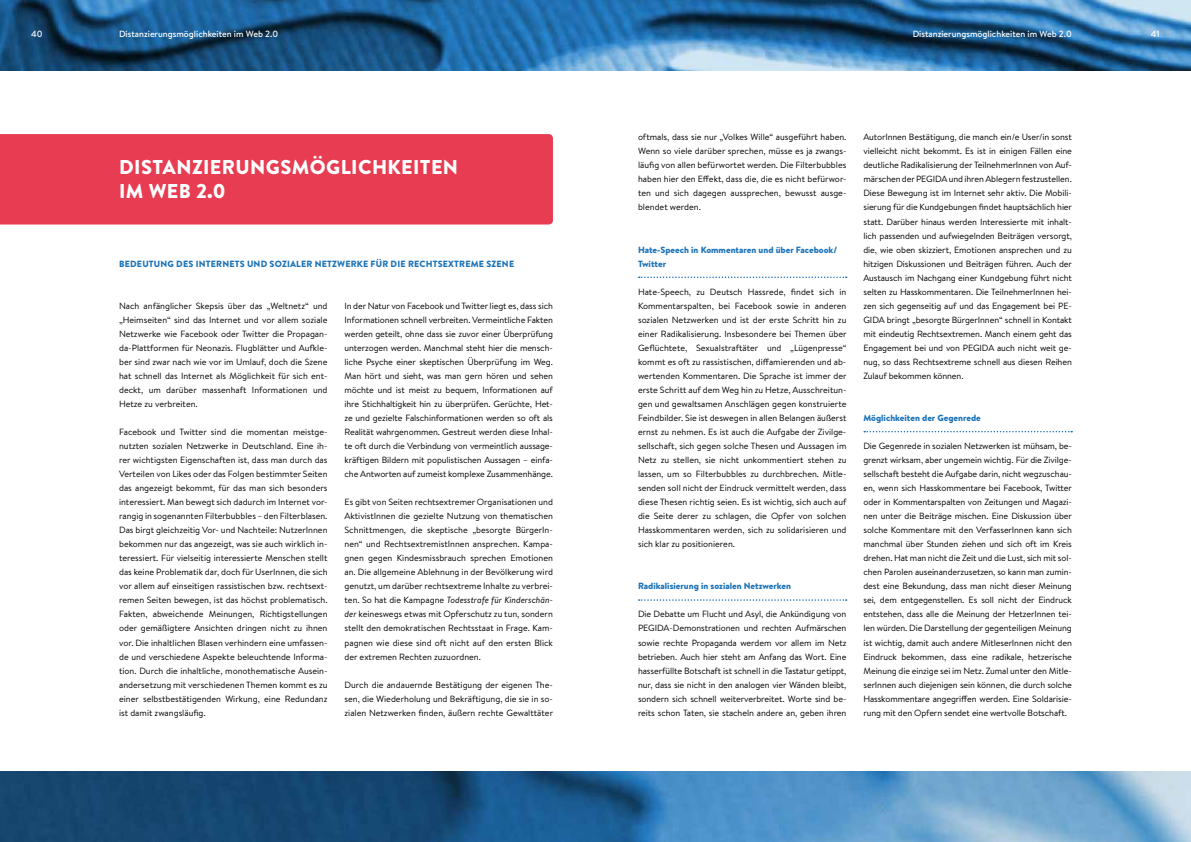
<style>
.page{position:relative;width:1191px;height:842px;background:#fff}
.page>*{position:absolute;margin:0;border:0;box-sizing:border-box;transform-origin:0 0}
.t1{font:900 20px/24px "Brandon Text";letter-spacing:.02em;color:#fff}
.t2{font:9px/14px "Brandon Text";color:#000;text-align:justify}
.t3{font:900 9px/14px "Brandon Text";color:#1a72b9}
.t4{font:500 9px "Brandon Text";color:#fff}
.t5{font:900 9px "Brandon Text";letter-spacing:.02em;color:#1a72b9}
.s1{font-style:italic}
</style>
<div class="page">
<img style="left:0;top:0;width:1191px;height:70px">
<img style="left:0;top:772px;width:1191px;height:70px">
<svg style="left:639px;top:277px;width:207px;height:1px"></svg>
<svg style="left:639px;top:599px;width:207px;height:2px"></svg>
<svg style="left:864px;top:431px;width:208px;height:1px"></svg>
<div style="left:0;top:134px;width:553px;height:91px;background:#e73c51"></div>
<p class="t4" style="left:31px;top:28px;width:13px">40</p>
<p class="t4" style="left:119px;top:28px;width:161px">Distanzierungsmöglichkeiten im Web 2.0</p>
<p class="t4" style="left:912px;top:28px;width:161px">Distanzierungsmöglichkeiten im Web 2.0</p>
<p class="t4" style="left:1150px;top:28px;width:10px">41</p>
<h1 class="t1" style="left:119px;top:155px;width:340px">DISTANZIERUNGSMÖGLICHKEITEN<br>IM WEB 2.0</h1>
<p class="t5" style="left:119px;top:257px;width:396px">BEDEUTUNG DES INTERNETS UND SOZIALER NETZWERKE FÜR DIE RECHTSEXTREME SZENE</p>
<p class="t2" style="left:119px;top:298px;width:210px">Nach anfänglicher Skepsis über das „Weltnetz“ und „Heimseiten“ sind das Internet und vor allem soziale Netzwerke wie Facebook oder Twitter die Propagan&shy;da-Plattformen für Neonazis. Flugblätter und Aufkle&shy;ber sind zwar nach wie vor im Umlauf, doch die Szene hat schnell das Internet als Möglichkeit für sich ent&shy;deckt, um darüber massenhaft Informationen und Hetze zu verbreiten.</p>
<p class="t2" style="left:119px;top:425px;width:210px">Facebook und Twitter sind die momentan meistge&shy;nutzten sozialen Netzwerke in Deutschland. Eine ih&shy;rer wichtigsten Eigenschaften ist, dass man durch das Verteilen von Likes oder das Folgen bestimmter Seiten das angezeigt bekommt, für das man sich besonders interessiert. Man bewegt sich dadurch im Internet vor&shy;rangig in sogenannten Filterbubbles – den Filterblasen.<br>Das birgt gleichzeitig Vor- und Nachteile: NutzerInnen bekommen nur das angezeigt, was sie auch wirklich in&shy;teressiert. Für vielseitig interessierte Menschen stellt das keine Problematik dar, doch für UserInnen, die sich vor allem auf einseitigen rassistischen bzw. rechtsext&shy;remen Seiten bewegen, ist das höchst problematisch.<br>Fakten, abweichende Meinungen, Richtigstellungen oder gemäßigtere Ansichten dringen nicht zu ihnen vor. Die inhaltlichen Blasen verhindern eine umfassen&shy;de und verschiedene Aspekte beleuchtende Informa&shy;tion. Durch die inhaltliche, monothematische Ausein&shy;andersetzung mit verschiedenen Themen kommt es zu einer selbstbestätigenden Wirkung, eine Redundanz ist damit zwangsläufig.</p>
<p class="t2" style="left:344px;top:298px;width:210px">In der Natur von Facebook und Twitter liegt es, dass sich Informationen schnell verbreiten. Vermeintliche Fakten werden geteilt, ohne dass sie zuvor einer Überprüfung unterzogen werden. Manchmal steht hier die mensch&shy;liche Psyche einer skeptischen Überprüfung im Weg.<br>Man hört und sieht, was man gern hören und sehen möchte und ist meist zu bequem, Informationen auf ihre Stichhaltigkeit hin zu überprüfen. Gerüchte, Het&shy;ze und gezielte Falschinformationen werden so oft als Realität wahrgenommen. Gestreut werden diese Inhal&shy;te oft durch die Verbindung von vermeintlich aussage&shy;kräftigen Bildern mit populistischen Aussagen – einfa&shy;che Antworten auf zumeist komplexe Zusammenhänge.</p>
<p class="t2" style="left:344px;top:495px;width:210px">Es gibt von Seiten rechtsextremer Organisationen und AktivistInnen die gezielte Nutzung von thematischen Schnittmengen, die skeptische „besorgte BürgerIn&shy;nen“ und RechtsextremistInnen ansprechen. Kampa&shy;gnen gegen Kindesmissbrauch sprechen Emotionen an. Die allgemeine Ablehnung in der Bevölkerung wird genutzt, um darüber rechtsextreme Inhalte zu verbrei&shy;ten. So hat die Kampagne <span class="s1">Todesstrafe für Kinderschän&shy;der</span> keineswegs etwas mit Opferschutz zu tun, sondern stellt den demokratischen Rechtsstaat in Frage. Kam&shy;pagnen wie diese sind oft nicht auf den ersten Blick der extremen Rechten zuzuordnen.</p>
<p class="t2" style="left:344px;top:677px;width:210px">Durch die andauernde Bestätigung der eigenen The&shy;sen, die Wiederholung und Bekräftigung, die sie in so&shy;zialen Netzwerken finden, äußern rechte Gewalttäter</p>
<p class="t2" style="left:638px;top:130px;width:210px">oftmals, dass sie nur „Volkes Wille“ ausgeführt haben.<br>Wenn so viele darüber sprechen, müsse es ja zwangs&shy;läufig von allen befürwortet werden. Die Filterbubbles haben hier den Effekt, dass die, die es nicht befürwor&shy;ten und sich dagegen aussprechen, bewusst ausge&shy;blendet werden.</p>
<p class="t3" style="left:638px;top:242px;width:201px">Hate-Speech in Kommentaren und über Facebook/<br>Twitter</p>
<p class="t2" style="left:638px;top:284px;width:210px">Hate-Speech, zu Deutsch Hassrede, findet sich in Kommentarspalten, bei Facebook sowie in anderen sozialen Netzwerken und ist der erste Schritt hin zu einer Radikalisierung. Insbesondere bei Themen über Geflüchtete, Sexualstraftäter und „Lügenpresse“ kommt es oft zu rassistischen, diffamierenden und ab&shy;wertenden Kommentaren. Die Sprache ist immer der erste Schritt auf dem Weg hin zu Hetze, Ausschreitun&shy;gen und gewaltsamen Anschlägen gegen konstruierte Feindbilder. Sie ist deswegen in allen Belangen äußerst ernst zu nehmen. Es ist auch die Aufgabe der Zivilge&shy;sellschaft, sich gegen solche Thesen und Aussagen im Netz zu stellen, sie nicht unkommentiert stehen zu lassen, um so Filterbubbles zu durchbrechen. Mitle&shy;senden soll nicht der Eindruck vermittelt werden, dass diese Thesen richtig seien. Es ist wichtig, sich auch auf die Seite derer zu schlagen, die Opfer von solchen Hasskommentaren werden, sich zu solidarisieren und sich klar zu positionieren.</p>
<p class="t3" style="left:638px;top:579px;width:155px">Radikalisierung in sozialen Netzwerken</p>
<p class="t2" style="left:638px;top:607px;width:210px">Die Debatte um Flucht und Asyl, die Ankündigung von PEGIDA-Demonstrationen und rechten Aufmärschen sowie rechte Propaganda werdem vor allem im Netz betrieben. Auch hier steht am Anfang das Wort. Eine hasserfüllte Botschaft ist schnell in die Tastatur getippt, nur, dass sie nicht in den analogen vier Wänden bleibt, sondern sich schnell weiterverbreitet. Worte sind be&shy;reits schon Taten, sie stacheln andere an, geben ihren</p>
<p class="t2" style="left:863px;top:130px;width:210px">AutorInnen Bestätigung, die manch ein/e User/in sonst vielleicht nicht bekommt. Es ist in einigen Fällen eine deutliche Radikalisierung der TeilnehmerInnen von Auf&shy;märschen der PEGIDA und ihren Ablegern festzustellen.<br>Diese Bewegung ist im Internet sehr aktiv. Die Mobili&shy;sierung für die Kundgebungen findet hauptsächlich hier statt. Darüber hinaus werden Interessierte mit inhalt&shy;lich passenden und aufwiegelnden Beiträgen versorgt, die, wie oben skizziert, Emotionen ansprechen und zu hitzigen Diskussionen und Beiträgen führen. Auch der Austausch im Nachgang einer Kundgebung führt nicht selten zu Hasskommentaren. Die TeilnehmerInnen hei&shy;zen sich gegenseitig auf und das Engagement bei PE-GIDA bringt „besorgte BürgerInnen“ schnell in Kontakt mit eindeutig Rechtsextremen. Manch einem geht das Engagement bei und von PEGIDA auch nicht weit ge&shy;nug, so dass Rechtsextreme schnell aus diesen Reihen Zulauf bekommen können.</p>
<p class="t3" style="left:863px;top:411px;width:119px">Möglichkeiten der Gegenrede</p>
<p class="t2" style="left:863px;top:439px;width:210px">Die Gegenrede in sozialen Netzwerken ist mühsam, be&shy;grenzt wirksam, aber ungemein wichtig. Für die Zivilge&shy;sellschaft besteht die Aufgabe darin, nicht wegzuschau&shy;en, wenn sich Hasskommentare bei Facebook, Twitter oder in Kommentarspalten von Zeitungen und Magazi&shy;nen unter die Beiträge mischen. Eine Diskussion über solche Kommentare mit den VerfasserInnen kann sich manchmal über Stunden ziehen und sich oft im Kreis drehen. Hat man nicht die Zeit und die Lust, sich mit sol&shy;chen Parolen auseinanderzusetzen, so kann man zumin&shy;dest eine Bekundung, dass man nicht dieser Meinung sei, dem entgegenstellen. Es soll nicht der Eindruck entstehen, dass alle die Meinung der HetzerInnen tei&shy;len würden. Die Darstellung der gegenteiligen Meinung ist wichtig, damit auch andere MitleserInnen nicht den Eindruck bekommen, dass eine radikale, hetzerische Meinung die einzige sei im Netz. Zumal unter den Mitle&shy;serInnen auch diejenigen sein können, die durch solche Hasskommentare angegriffen werden. Eine Soldarisie&shy;rung mit den Opfern sendet eine wertvolle Botschaft.</p>
</div>
